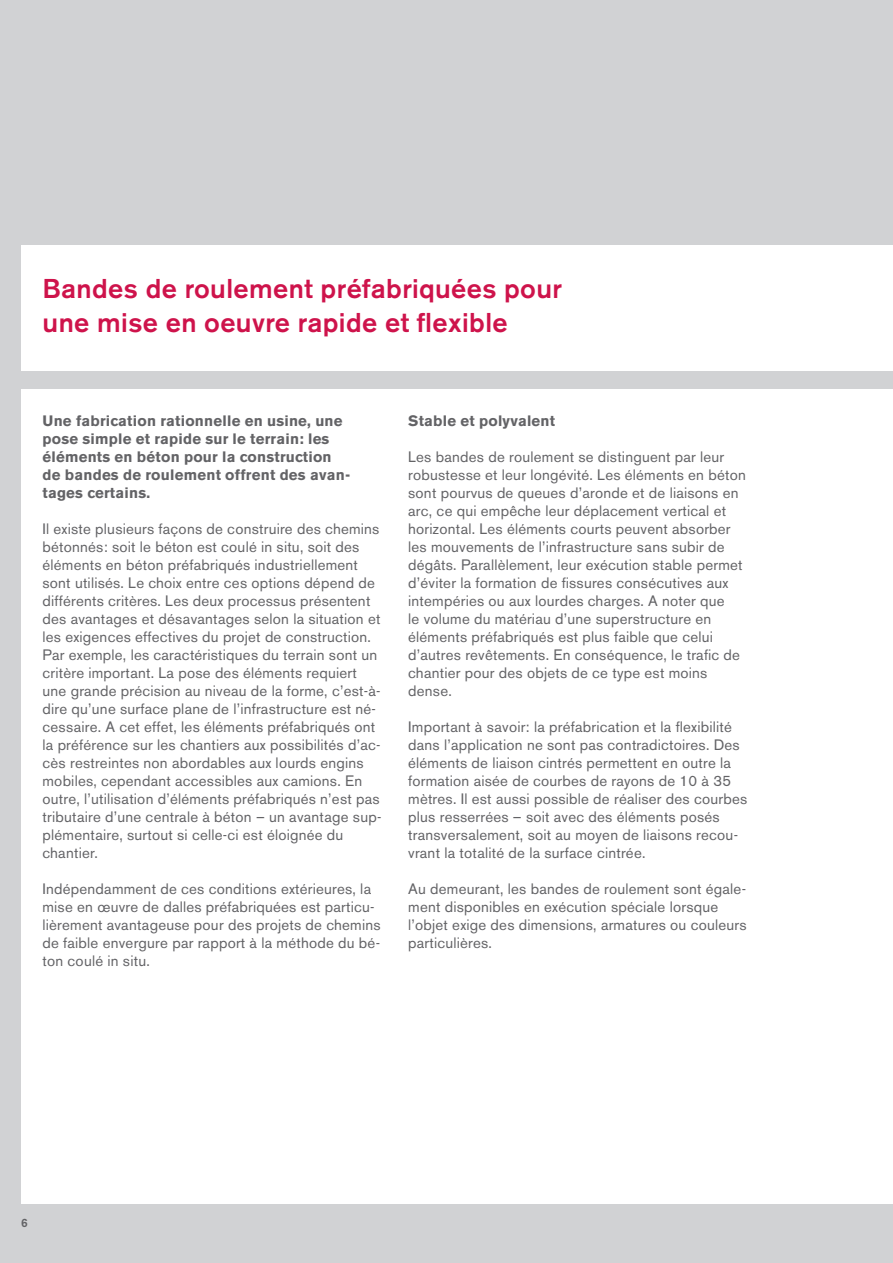
<style>
.page{position:relative;width:893px;height:1263px;background:#d1d2d4}
.page>*{position:absolute;margin:0;border:0;box-sizing:border-box;transform-origin:0 0}
.t1{font:500 27px/33.9px "Akzidenz Grotesk BE";letter-spacing:.015em;color:#ce134b}
.t2{font:15px/18px "Akzidenz Grotesk BE";letter-spacing:.015em;color:#636366}
.t3{font:700 15px/18px "Akzidenz Grotesk BE";letter-spacing:.015em;color:#636366}
.t4{font:500 12px "Akzidenz Grotesk BE";color:#636366}
</style>
<div class="page">
<div style="left:21px;top:389px;width:872px;height:814px;background:#fff"></div>
<div style="left:21px;top:246px;width:872px;height:125px;background:#fff"></div>
<h1 class="t1" style="left:43px;top:272px;width:521px">Bandes de roulement préfabriquées pour une mise en oeuvre rapide et flexible</h1>
<p class="t3" style="left:43px;top:412px;width:309px">Une fabrication rationnelle en usine, une pose simple et rapide sur le terrain: les éléments en béton pour la construction de bandes de roulement offrent des avan&shy;tages certains.</p>
<p class="t2" style="left:43px;top:520px;width:340px">Il existe plusieurs façons de construire des chemins bétonnés: soit le béton est coulé in situ, soit des éléments en béton préfabriqués industriellement sont utilisés. Le choix entre ces options dépend de différents critères. Les deux processus présentent des avantages et désavantages selon la situation et les exigences effectives du projet de construction.<br>Par exemple, les caractéristiques du terrain sont un critère important. La pose des éléments requiert une grande précision au niveau de la forme, c’est-à&shy;dire qu’une surface plane de l’infrastructure est né&shy;cessaire. A cet effet, les éléments préfabriqués ont la préférence sur les chantiers aux possibilités d’ac&shy;cès restreintes non abordables aux lourds engins mobiles, cependant accessibles aux camions. En outre, l’utilisation d’éléments préfabriqués n’est pas tributaire d’une centrale à béton – un avantage sup&shy;plémentaire, surtout si celle-ci est éloignée du chantier.</p>
<p class="t2" style="left:43px;top:880px;width:340px">Indépendamment de ces conditions extérieures, la mise en œuvre de dalles préfabriquées est particu&shy;lièrement avantageuse pour des projets de chemins de faible envergure par rapport à la méthode du bé&shy;ton coulé in situ.</p>
<p class="t3" style="left:408px;top:412px;width:148px">Stable et polyvalent</p>
<p class="t2" style="left:408px;top:448px;width:339px">Les bandes de roulement se distinguent par leur robustesse et leur longévité. Les éléments en béton sont pourvus de queues d’aronde et de liaisons en arc, ce qui empêche leur déplacement vertical et horizontal. Les éléments courts peuvent absorber les mouvements de l’infrastructure sans subir de dégâts. Parallèlement, leur exécution stable permet d’éviter la formation de fissures consécutives aux intempéries ou aux lourdes charges. A noter que<br>le volume du matériau d’une superstructure en éléments préfabriqués est plus faible que celui d’autres revêtements. En conséquence, le trafic de chantier pour des objets de ce type est moins dense.</p>
<p class="t2" style="left:408px;top:718px;width:341px">Important à savoir: la préfabrication et la flexibilité dans l’application ne sont pas contradictoires. Des éléments de liaison cintrés permettent en outre la formation aisée de courbes de rayons de 10 à 35 mètres. Il est aussi possible de réaliser des courbes plus resserrées – soit avec des éléments posés transversalement, soit au moyen de liaisons recou&shy;vrant la totalité de la surface cintrée.</p>
<p class="t2" style="left:408px;top:880px;width:340px">Au demeurant, les bandes de roulement sont égale&shy;ment disponibles en exécution spéciale lorsque l’objet exige des dimensions, armatures ou couleurs particulières.</p>
<p class="t4" style="left:21px;top:1216px;width:8px">6</p>
</div>
